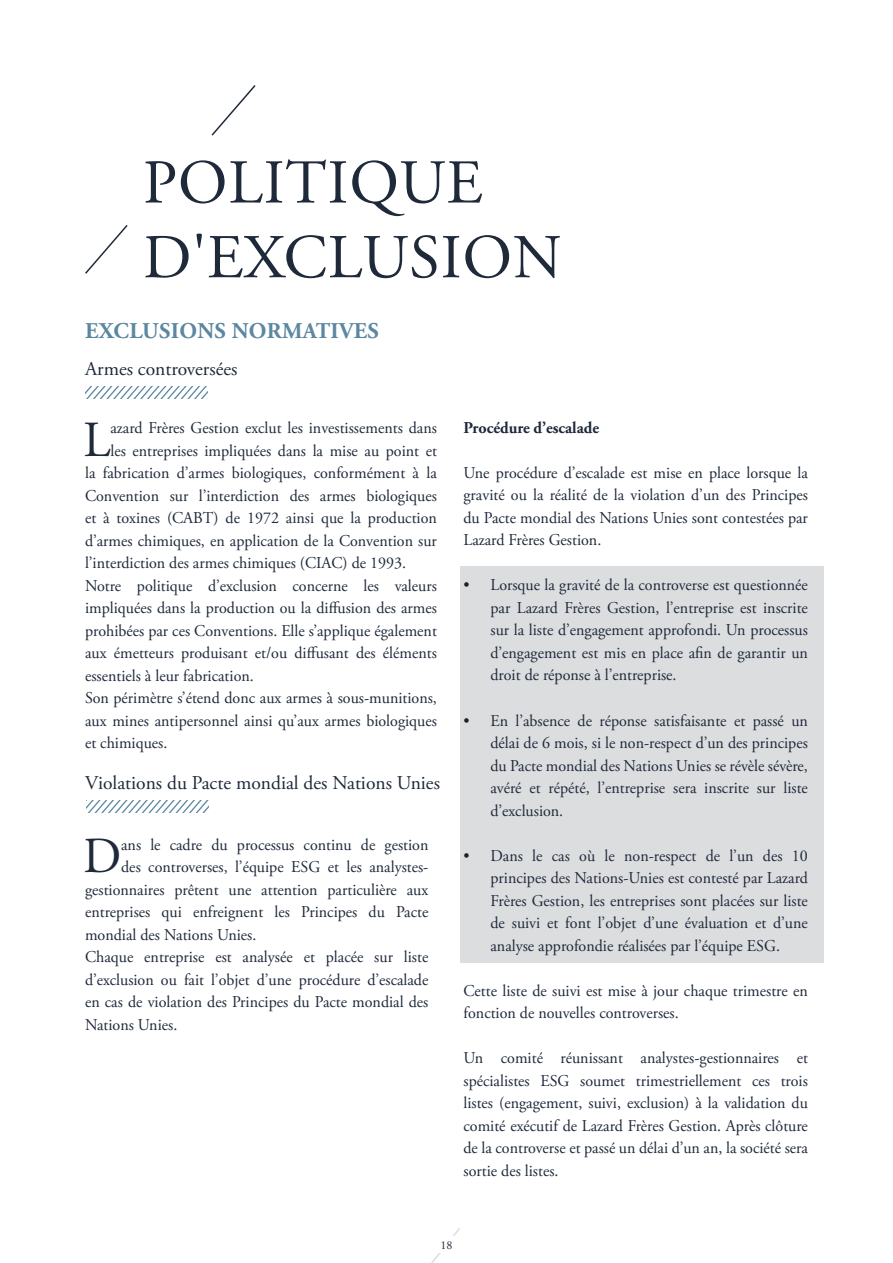
<style>
.page{position:relative;width:893px;height:1263px;background:#fff}
.page>*{position:absolute;margin:0;border:0;box-sizing:border-box;transform-origin:0 0}
.t1{font:62.25px/74.7px "Adobe Garamond Pro";letter-spacing:.015em;color:#1e293a}
.t2{font:50.4px "Adobe Garamond Pro";color:#1e293a}
.t3{font:700 22.5px "Adobe Garamond Pro";letter-spacing:.015em;color:#5c87a1}
.t4{font:19.5px "Adobe Garamond Pro";color:#1e293a}
.t5{font:16.5px/22.5px "Adobe Garamond Pro";color:#1e293a;text-align:justify}
.t6{font:700 16.5px "Adobe Garamond Pro";color:#1e293a}
.t7{font:12px "Adobe Garamond Pro";color:#1e293a}
.s1{color:#231f20}
</style>
<div class="page">
<svg style="left:431px;top:1228px;width:29px;height:35px"></svg>
<div style="left:438px;top:1236px;width:16px;height:16px;background:#fff"></div>
<div style="left:460px;top:566px;width:363px;height:397px;background:#dcdddf"></div>
<svg style="left:211px;top:85px;width:45px;height:51px"></svg>
<svg style="left:85px;top:225px;width:43px;height:49px"></svg>
<svg style="left:85px;top:386px;width:123px;height:12px"></svg>
<svg style="left:86px;top:801px;width:123px;height:12px"></svg>
<p class="t1" style="left:143px;top:148px;width:420px">POLITIQUE<br>D'EXCLUSION</p>
<p class="t3" style="left:85px;top:318px;width:295px">EXCLUSIONS NORMATIVES</p>
<p class="t4" style="left:85px;top:357px;width:154px">Armes controversées</p>
<p class="t2" style="left:83px;top:409px;width:29px">L</p>
<p class="t5" style="left:110px;top:417px;width:328px">azard Frères Gestion exclut les investissements dans</p>
<p class="t5" style="left:110px;top:440px;width:328px">les entreprises impliquées dans la mise au point et</p>
<p class="t5" style="left:85px;top:462px;width:353px">la fabrication d’armes biologiques, conformément à la</p>
<p class="t5" style="left:85px;top:485px;width:353px">Convention sur l’interdiction des armes biologiques</p>
<p class="t5" style="left:85px;top:507px;width:353px">et à toxines (CABT) de 1972 ainsi que la production</p>
<p class="t5" style="left:85px;top:530px;width:353px">d’armes chimiques, en application de la Convention sur</p>
<p class="t5" style="left:85px;top:552px;width:323px">l’interdiction des armes chimiques (CIAC) de 1993.</p>
<p class="t5" style="left:85px;top:575px;width:353px">Notre politique d’exclusion concerne les valeurs impliquées dans la production ou la diffusion des armes prohibées par ces Conventions. Elle s’applique également aux émetteurs produisant et/ou diffusant des éléments essentiels à leur fabrication.</p>
<p class="t5" style="left:85px;top:687px;width:353px">Son périmètre s’étend donc aux armes à sous-munitions, aux mines antipersonnel ainsi qu’aux armes biologiques et chimiques.</p>
<p class="t4" style="left:85px;top:771px;width:356px">Violations du Pacte mondial des Nations Unies</p>
<p class="t2" style="left:83px;top:826px;width:40px">D</p>
<p class="t5" style="left:121px;top:834px;width:309px">ans le cadre du processus continu de gestion</p>
<p class="t5" style="left:121px;top:856px;width:309px">des controverses, l’équipe ESG et les analystes-</p>
<p class="t5" style="left:85px;top:879px;width:345px">gestionnaires prêtent une attention particulière aux</p>
<p class="t5" style="left:85px;top:901px;width:345px">entreprises qui enfreignent les Principes du Pacte</p>
<p class="t5" style="left:85px;top:924px;width:173px">mondial des Nations Unies.</p>
<p class="t5" style="left:85px;top:946px;width:345px">Chaque entreprise est analysée et placée sur liste d’exclusion ou fait l’objet d’une procédure d’escalade en cas de violation des Principes du Pacte mondial des Nations Unies.</p>
<p class="t6" style="left:463px;top:418px;width:137px">Procédure d’escalade</p>
<p class="t5" style="left:463px;top:462px;width:346px">Une procédure d’escalade est mise en place lorsque la gravité ou la réalité de la violation d’un des Principes du Pacte mondial des Nations Unies sont contestées par Lazard Frères Gestion.</p>
<p class="t5" style="left:490px;top:575px;width:319px;text-indent:-27px"><span class="s1">•</span> Lorsque la gravité de la controverse est questionnée par Lazard Frères Gestion, l’entreprise est inscrite sur la liste d’engagement approfondi. Un processus d’engagement est mis en place afin de garantir un droit de réponse à l’entreprise.</p>
<p class="t5" style="left:490px;top:710px;width:319px;text-indent:-27px"><span class="s1">•</span> En l’absence de réponse satisfaisante et passé un délai de 6 mois, si le non-respect d’un des principes du Pacte mondial des Nations Unies se révèle sévère, avéré et répété, l’entreprise sera inscrite sur liste d’exclusion.</p>
<p class="t5" style="left:490px;top:845px;width:319px;text-indent:-27px"><span class="s1">•</span> Dans le cas où le non-respect de l’un des 10 principes des Nations-Unies est contesté par Lazard Frères Gestion, les entreprises sont placées sur liste de suivi et font l’objet d’une évaluation et d’une analyse approfondie réalisées par l’équipe ESG.</p>
<p class="t5" style="left:463px;top:980px;width:346px">Cette liste de suivi est mise à jour chaque trimestre en fonction de nouvelles controverses.</p>
<p class="t5" style="left:463px;top:1047px;width:346px">Un comité réunissant analystes-gestionnaires et spécialistes ESG soumet trimestriellement ces trois listes (engagement, suivi, exclusion) à la validation du comité exécutif de Lazard Frères Gestion. Après clôture de la controverse et passé un délai d’un an, la société sera sortie des listes.</p>
<p class="t7" style="left:440px;top:1237px;width:13px">18</p>
</div>
